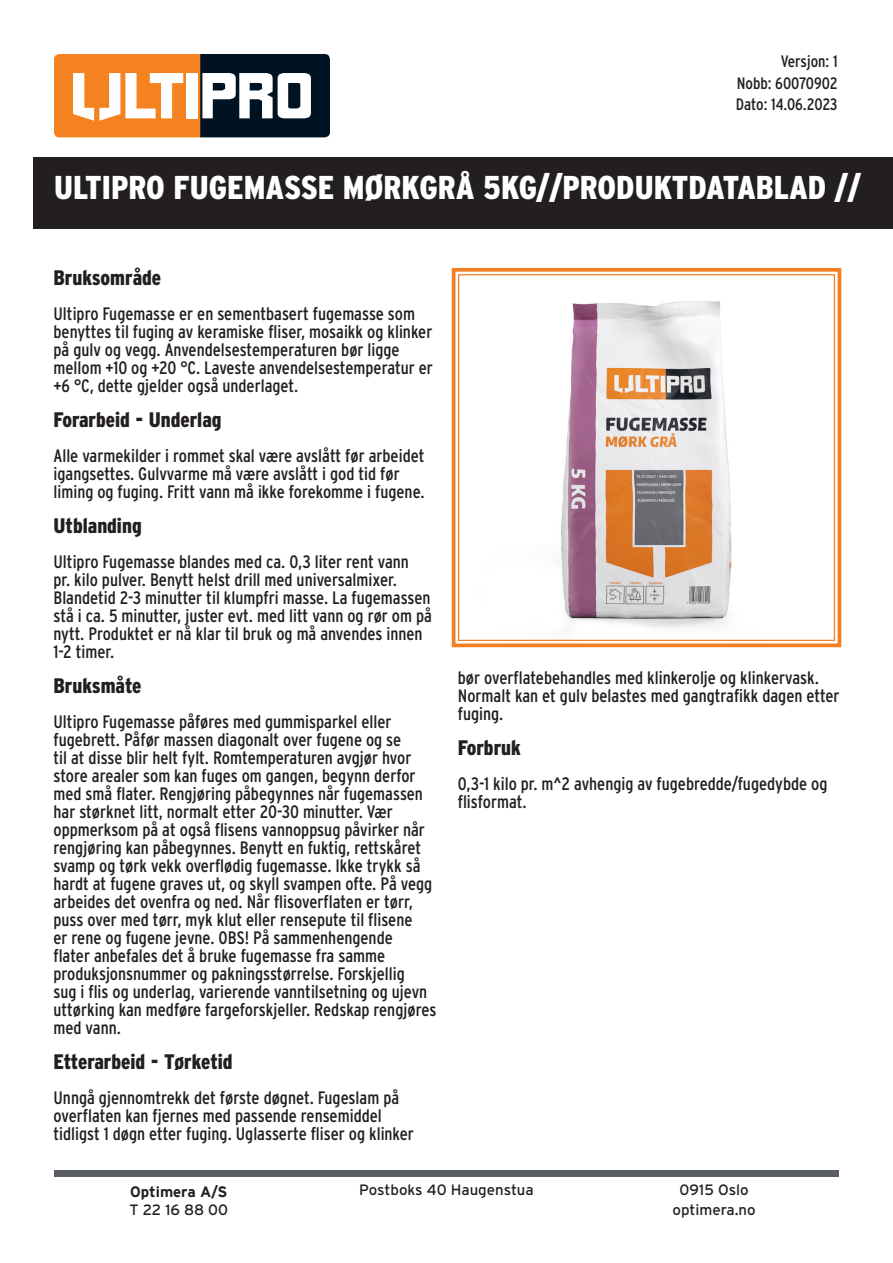
<style>
.page{position:relative;width:893px;height:1263px;background:#fff}
.page>*{position:absolute;margin:0;border:0;box-sizing:border-box;transform-origin:0 0}
.t1{font:900 33px "Interstate Condensed";color:#fff}
.t2{font:900 21px "Interstate Condensed";color:#231f20}
.t3{font:18px/18px "Interstate Condensed";color:#231f20}
.t4{font:16.5px/21.5px "Interstate Condensed";color:#231f20;text-align:justify}
.t5{font:15px "Interstate";color:#231f20}
.t6{font:700 15px "Interstate";color:#231f20}
</style>
<div class="page">
<div style="left:54px;top:1170px;width:785px;height:7px;background:#5a5e64"></div>
<div style="left:33px;top:157px;width:860px;height:72px;background:#231f20"></div>
<svg style="left:54px;top:54px;width:276px;height:83px"></svg>
<svg style="left:451px;top:267px;width:391px;height:381px"></svg>
<div style="left:458px;top:274px;width:377px;height:367px;border:1px solid #f57f23"></div>
<p class="t4" style="left:736px;top:51px;width:103px;text-indent:45px">Versjon: 1<br>Nobb: 60070902<br>Dato: 14.06.2023</p>
<h1 class="t1" style="left:54px;top:169px;width:808px">ULTIPRO FUGEMASSE MØRKGRÅ 5KG//PRODUKTDATABLAD //</h1>
<p class="t2" style="left:54px;top:266px;width:109px">Bruksområde</p>
<p class="t3" style="left:54px;top:304px;width:381px">Ultipro Fugemasse er en sementbasert fugemasse som benyttes til fuging av keramiske fliser, mosaikk og klinker på gulv og vegg. Anvendelsestemperaturen bør ligge mellom +10 og +20 °C. Laveste anvendelsestemperatur er +6 °C, dette gjelder også underlaget.</p>
<p class="t2" style="left:54px;top:408px;width:170px">Forarbeid - Underlag</p>
<p class="t3" style="left:54px;top:446px;width:373px">Alle varmekilder i rommet skal være avslått før arbeidet igangsettes. Gulvvarme må være avslått i god tid før liming og fuging. Fritt vann må ikke forekomme i fugene.</p>
<p class="t2" style="left:54px;top:514px;width:90px">Utblanding</p>
<p class="t3" style="left:54px;top:552px;width:380px">Ultipro Fugemasse blandes med ca. 0,3 liter rent vann<br>pr. kilo pulver. Benytt helst drill med universalmixer.<br>Blandetid 2-3 minutter til klumpfri masse. La fugemassen stå i ca. 5 minutter, juster evt. med litt vann og rør om på nytt. Produktet er nå klar til bruk og må anvendes innen 1-2 timer.</p>
<p class="t2" style="left:54px;top:674px;width:90px">Bruksmåte</p>
<p class="t3" style="left:54px;top:712px;width:384px">Ultipro Fugemasse påføres med gummisparkel eller fugebrett. Påfør massen diagonalt over fugene og se<br>til at disse blir helt fylt. Romtemperaturen avgjør hvor store arealer som kan fuges om gangen, begynn derfor med små flater. Rengjøring påbegynnes når fugemassen har størknet litt, normalt etter 20-30 minutter. Vær oppmerksom på at også flisens vannoppsug påvirker når rengjøring kan påbegynnes. Benytt en fuktig, rettskåret svamp og tørk vekk overflødig fugemasse. Ikke trykk så hardt at fugene graves ut, og skyll svampen ofte. På vegg arbeides det ovenfra og ned. Når flisoverflaten er tørr, puss over med tørr, myk klut eller rensepute til flisene<br>er rene og fugene jevne. OBS! På sammenhengende<br>flater anbefales det å bruke fugemasse fra samme produksjonsnummer og pakningsstørrelse. Forskjellig<br>sug i flis og underlag, varierende vanntilsetning og ujevn uttørking kan medføre fargeforskjeller. Redskap rengjøres med vann.</p>
<p class="t2" style="left:54px;top:1050px;width:181px">Etterarbeid - Tørketid</p>
<p class="t3" style="left:54px;top:1088px;width:362px">Unngå gjennomtrekk det første døgnet. Fugeslam på overflaten kan fjernes med passende rensemiddel tidligst 1 døgn etter fuging. Uglasserte fliser og klinker</p>
<p class="t3" style="left:458px;top:669px;width:383px">bør overflatebehandles med klinkerolje og klinkervask.<br>Normalt kan et gulv belastes med gangtrafikk dagen etter fuging.</p>
<p class="t2" style="left:458px;top:736px;width:65px">Forbruk</p>
<p class="t3" style="left:458px;top:775px;width:371px">0,3-1 kilo pr. m^2 avhengig av fugebredde/fugedybde og flisformat.</p>
<p class="t6" style="left:130px;top:1183px;width:99px">Optimera A/S</p>
<p class="t5" style="left:359px;top:1181px;width:176px">Postboks 40 Haugenstua</p>
<p class="t5" style="left:680px;top:1181px;width:71px">0915 Oslo</p>
<p class="t5" style="left:129px;top:1202px;width:100px">T 22 16 88 00</p>
<p class="t5" style="left:672px;top:1202px;width:85px">optimera.no</p>
</div>
